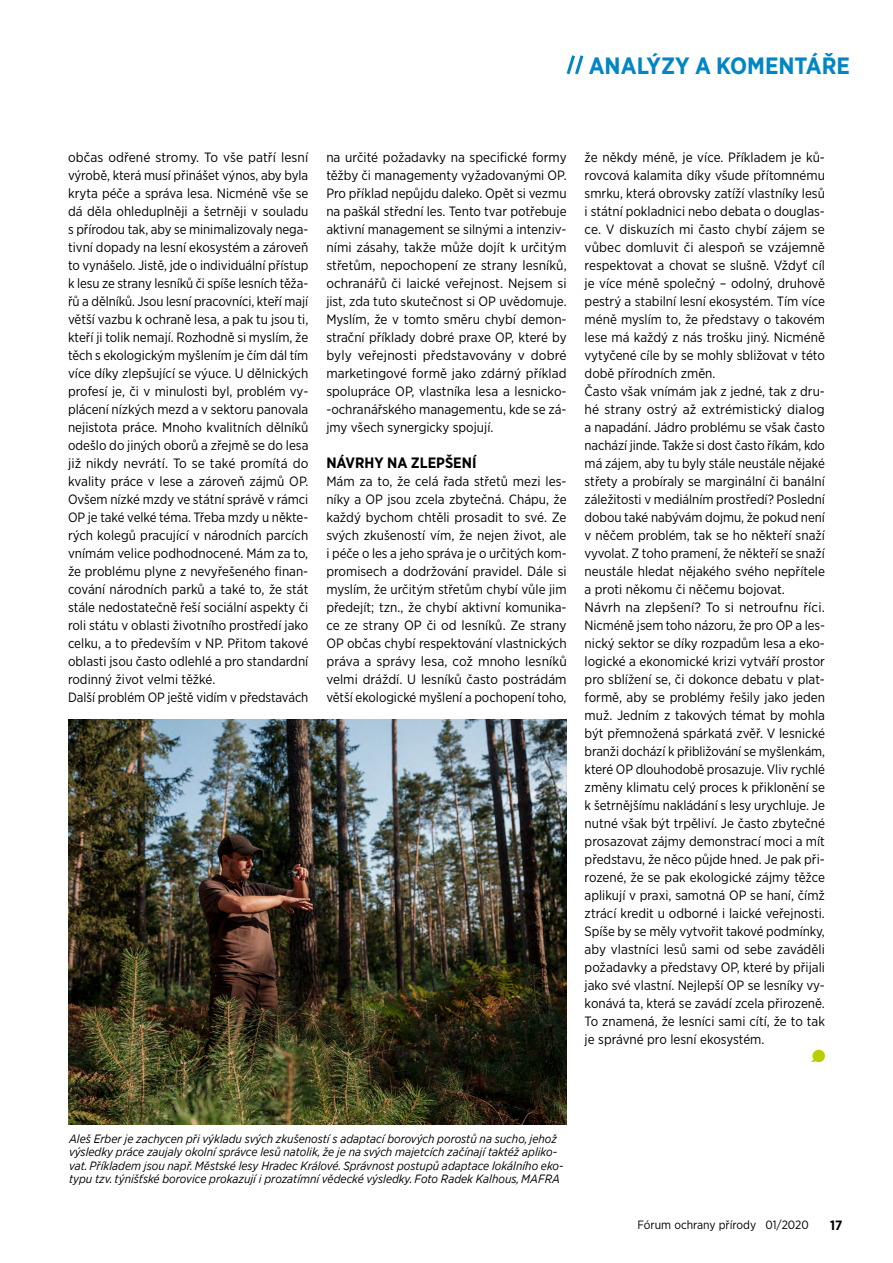
<style>
.page{position:relative;width:893px;height:1263px;background:#fff}
.page>*{position:absolute;margin:0;border:0;box-sizing:border-box;transform-origin:0 0}
.t1{font:700 23.55px "Gotham Narrow";color:#0086c4}
.t2{font:700 15px "Gotham Narrow";color:#000}
.t3{font:13.5px/18px "Gotham Narrow";color:#000}
.t4{font:700 13.5px "Gotham Narrow";color:#000}
.t5{font:italic 12px/13.5px "Gotham Narrow";color:#000}
.t6{font:12px "Gotham Narrow";color:#000}
</style>
<div class="page">
<svg style="left:566px;top:55px;width:18px;height:20px"></svg>
<svg style="left:810px;top:1050px;width:15px;height:12px"></svg>
<img style="left:68px;top:719px;width:499px;height:405px">
<h1 class="t1" style="left:589px;top:51px;width:263px">ANALÝZY A KOMENTÁŘE</h1>
<p class="t3" style="left:68px;top:148px;width:242px">občas odřené stromy. To vše patří lesní výrobě, která musí přinášet výnos, aby byla kryta péče a správa lesa. Nicméně vše se dá děla ohleduplněji a šetrněji v souladu s přírodou tak, aby se minimalizovaly nega&shy;tivní dopady na lesní ekosystém a zároveň to vynášelo. Jistě, jde o individuální přístup k lesu ze strany lesníků či spíše lesních těža&shy;řů a dělníků. Jsou lesní pracovníci, kteří mají větší vazbu k ochraně lesa, a pak tu jsou ti, kteří ji tolik nemají. Rozhodně si myslím, že těch s ekologickým myšlením je čím dál tím více díky zlepšující se výuce. U dělnických profesí je, či v minulosti byl, problém vy&shy;plácení nízkých mezd a v sektoru panovala nejistota práce. Mnoho kvalitních dělníků odešlo do jiných oborů a zřejmě se do lesa již nikdy nevrátí. To se také promítá do kvality práce v lese a zároveň zájmů OP.<br>Ovšem nízké mzdy ve státní správě v rámci OP je také velké téma. Třeba mzdy u někte&shy;rých kolegů pracující v národních parcích vnímám velice podhodnocené. Mám za to, že problému plyne z nevyřešeného finan&shy;cování národních parků a také to, že stát stále nedostatečně řeší sociální aspekty či roli státu v oblasti životního prostředí jako celku, a to především v NP. Přitom takové oblasti jsou často odlehlé a pro standardní rodinný život velmi těžké.<br>Další problém OP ještě vidím v představách</p>
<p class="t3" style="left:326px;top:148px;width:242px;text-align:justify">na určité požadavky na specifické formy těžby či managementy vyžadovanými OP.<br>Pro příklad nepůjdu daleko. Opět si vezmu na paškál střední les. Tento tvar potřebuje aktivní management se silnými a intenziv&shy;ními zásahy, takže může dojít k určitým střetům, nepochopení ze strany lesníků, ochranářů či laické veřejnost. Nejsem si jist, zda tuto skutečnost si OP uvědomuje.<br>Myslím, že v tomto směru chybí demon&shy;strační příklady dobré praxe OP, které by byly veřejnosti představovány v dobré marketingové formě jako zdárný příklad spolupráce OP, vlastníka lesa a lesnicko--ochranářského managementu, kde se zá&shy;jmy všech synergicky spojují.</p>
<p class="t2" style="left:326px;top:453px;width:152px">NÁVRHY NA ZLEPŠENÍ</p>
<p class="t3" style="left:326px;top:472px;width:242px;text-align:justify">Mám za to, že celá řada střetů mezi les&shy;níky a OP jsou zcela zbytečná. Chápu, že každý bychom chtěli prosadit to své. Ze svých zkušeností vím, že nejen život, ale i péče o les a jeho správa je o určitých kom&shy;promisech a dodržování pravidel. Dále si myslím, že určitým střetům chybí vůle jim předejít; tzn., že chybí aktivní komunika&shy;ce ze strany OP či od lesníků. Ze strany OP občas chybí respektování vlastnických práva a správy lesa, což mnoho lesníků velmi dráždí. U lesníků často postrádám větší ekologické myšlení a pochopení toho,</p>
<p class="t3" style="left:585px;top:148px;width:242px">že někdy méně, je více. Příkladem je ků&shy;rovcová kalamita díky všude přítomnému smrku, která obrovsky zatíží vlastníky lesů i státní pokladnici nebo debata o douglas&shy;ce. V diskuzích mi často chybí zájem se vůbec domluvit či alespoň se vzájemně respektovat a chovat se slušně. Vždyť cíl je více méně společný – odolný, druhově pestrý a stabilní lesní ekosystém. Tím více méně myslím to, že představy o takovém lese má každý z nás trošku jiný. Nicméně vytyčené cíle by se mohly sbližovat v této době přírodních změn.<br>Často však vnímám jak z jedné, tak z dru&shy;hé strany ostrý až extrémistický dialog a napadání. Jádro problému se však často nachází jinde. Takže si dost často říkám, kdo má zájem, aby tu byly stále neustále nějaké střety a probíraly se marginální či banální záležitosti v mediálním prostředí? Poslední dobou také nabývám dojmu, že pokud není v něčem problém, tak se ho někteří snaží vyvolat. Z toho pramení, že někteří se snaží neustále hledat nějakého svého nepřítele a proti někomu či něčemu bojovat.<br>Návrh na zlepšení? To si netroufnu říci.<br>Nicméně jsem toho názoru, že pro OP a les&shy;nický sektor se díky rozpadům lesa a eko&shy;logické a ekonomické krizi vytváří prostor pro sblížení se, či dokonce debatu v plat&shy;formě, aby se problémy řešily jako jeden muž. Jedním z takových témat by mohla být přemnožená spárkatá zvěř. V lesnické branži dochází k přibližování se myšlenkám, které OP dlouhodobě prosazuje. Vliv rychlé změny klimatu celý proces k přiklonění se k šetrnějšímu nakládání s lesy urychluje. Je nutné však být trpěliví. Je často zbytečné prosazovat zájmy demonstrací moci a mít představu, že něco půjde hned. Je pak při&shy;rozené, že se pak ekologické zájmy těžce aplikují v praxi, samotná OP se haní, čímž ztrácí kredit u odborné i laické veřejnosti.<br>Spíše by se měly vytvořit takové podmínky, aby vlastníci lesů sami od sebe zaváděli požadavky a představy OP, které by přijali jako své vlastní. Nejlepší OP se lesníky vy&shy;konává ta, která se zavádí zcela přirozeně.<br>To znamená, že lesníci sami cítí, že to tak je správné pro lesní ekosystém.</p>
<p class="t5" style="left:69px;top:1131px;width:496px">Aleš Erber je zachycen při výkladu svých zkušeností s adaptací borových porostů na sucho, jehož výsledky práce zaujaly okolní správce lesů natolik, že je na svých majetcích začínají taktéž apliko&shy;vat. Příkladem jsou např. Městské lesy Hradec Králové. Správnost postupů adaptace lokálního eko&shy;typu tzv. týnišťské borovice prokazují i prozatímní vědecké výsledky. Foto Radek Kalhous, MAFRA</p>
<p class="t6" style="left:637px;top:1217px;width:173px">Fórum ochrany přírody 01/2020</p>
<p class="t4" style="left:830px;top:1216px;width:14px">17</p>
</div>
